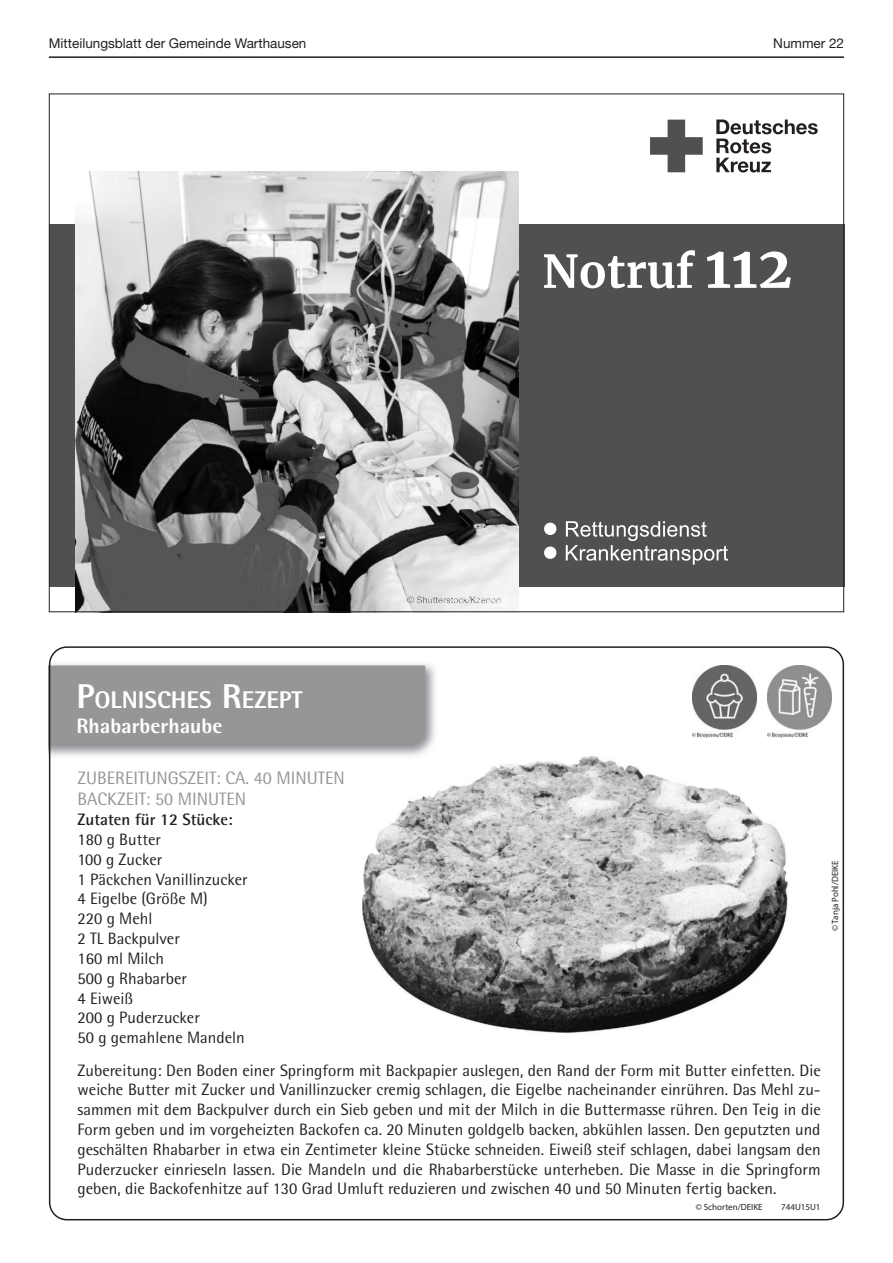
<style>
.page{position:relative;width:893px;height:1263px;background:#fff}
.page>*{position:absolute;margin:0;border:0;box-sizing:border-box;transform-origin:0 0}
.t1{font:800 24.15px "Rotis Semi Sans";color:#fff}
.t2{font:800 21px "Rotis Semi Sans";color:#fff}
.t3{font:18px/21.6px "Rotis Semi Sans";color:#969696}
.t4{font:16.5px/19.8px "Rotis Semi Sans";color:#231f20}
.t5{font:700 16.5px "Rotis Semi Sans";color:#231f20}
.t6{font:13.5px "Helvetica Neue LT Std";color:#231f20}
.t7{font:9px "Myriad Pro";color:#231f20}
.s1{font-size:34.5px}
</style>
<div class="page">
<hr style="left:49px;top:56px;width:795px;height:2px;background:#231f20">
<img style="left:52px;top:664px;width:383px;height:92px">
<div style="left:52px;top:665px;width:373px;height:81px;background:#969696"></div>
<img style="left:360px;top:753px;width:428px;height:280px">
<img style="left:692px;top:665px;width:64px;height:72px">
<img style="left:768px;top:665px;width:63px;height:72px">
<svg style="left:650px;top:120px;width:53px;height:52px"></svg>
<svg style="left:716px;top:120px;width:102px;height:52px"></svg>
<div style="left:49px;top:224px;width:795px;height:362px;background:#505050"></div>
<img style="left:75px;top:172px;width:443px;height:438px">
<svg style="left:544px;top:523px;width:12px;height:12px"></svg>
<svg style="left:566px;top:521px;width:162px;height:44px"></svg>
<svg style="left:544px;top:546px;width:12px;height:13px"></svg>
<svg style="left:544px;top:250px;width:151px;height:38px"></svg>
<svg style="left:707px;top:251px;width:84px;height:37px"></svg>
<img style="left:407px;top:596px;width:69px;height:7px">
<p class="t6" style="left:49px;top:35px;width:259px">Mitteilungsblatt der Gemeinde Warthausen</p>
<p class="t6" style="left:773px;top:35px;width:72px">Nummer 22</p>
<h1 class="t1" style="left:77px;top:684px;width:228px"><span class="s1">P</span>OLNISCHES <span class="s1">R</span>EZEPT</h1>
<p class="t2" style="left:77px;top:712px;width:147px">Rhabarberhaube</p>
<p class="t3" style="left:78px;top:767px;width:269px">ZUBEREITUNGSZEIT: CA. 40 MINUTEN<br>BACKZEIT: 50 MINUTEN</p>
<p class="t5" style="left:78px;top:809px;width:157px">Zutaten für 12 Stücke:</p>
<p class="t4" style="left:78px;top:829px;width:172px">180 g Butter<br>100 g Zucker<br>1 Päckchen Vanillinzucker<br>4 Eigelbe (Größe M)<br>220 g Mehl<br>2 TL Backpulver<br>160 ml Milch<br>500 g Rhabarber<br>4 Eiweiß<br>200 g Puderzucker<br>50 g gemahlene Mandeln</p>
<p class="t4" style="left:78px;top:1060px;width:745px;text-align:justify">Zubereitung: Den Boden einer Springform mit Backpapier auslegen, den Rand der Form mit Butter einfetten. Die weiche Butter mit Zucker und Vanillinzucker cremig schlagen, die Eigelbe nacheinander einrühren. Das Mehl zu&shy;sammen mit dem Backpulver durch ein Sieb geben und mit der Milch in die Buttermasse rühren. Den Teig in die Form geben und im vorgeheizten Backofen ca. 20 Minuten goldgelb backen, abkühlen lassen. Den geputzten und geschälten Rhabarber in etwa ein Zentimeter kleine Stücke schneiden. Eiweiß steif schlagen, dabei langsam den Puderzucker einrieseln lassen. Die Mandeln und die Rhabarberstücke unterheben. Die Masse in die Springform geben, die Backofenhitze auf 130 Grad Umluft reduzieren und zwischen 40 und 50 Minuten fertig backen.</p>
<p class="t7" style="left:696px;top:1201px;width:69px">© Schorten/DEIKE</p>
<p class="t7" style="left:781px;top:1201px;width:41px">744U15U1</p>
<p class="t7" style="left:829px;top:931px;width:72px;rotate:-90deg">© Tanja Pohl/DEIKE</p>
</div>
